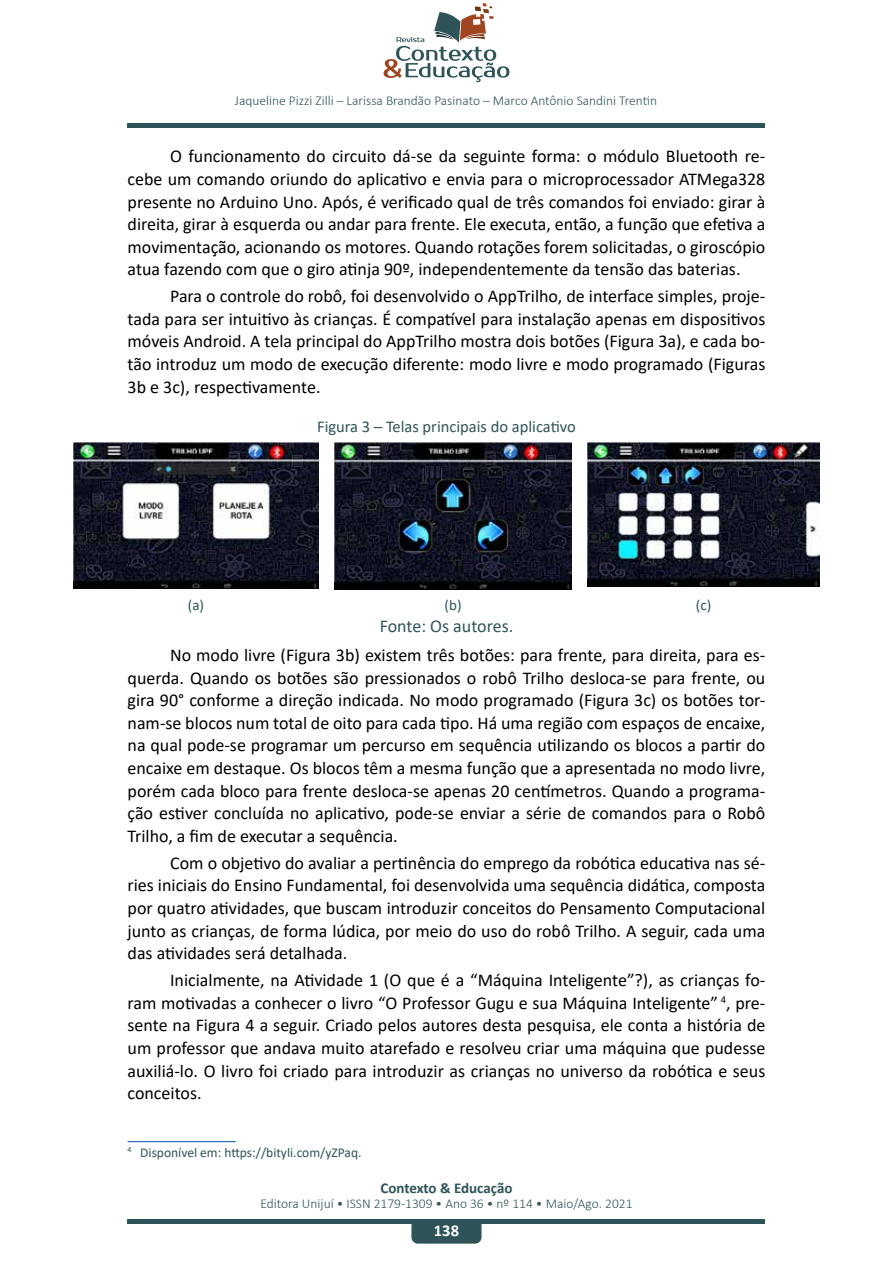
<style>
.page{position:relative;width:893px;height:1263px;background:#fff}
.page>*{position:absolute;margin:0;border:0;box-sizing:border-box;transform-origin:0 0}
.t1{font:18px/22.6px "Calibri";color:#000;text-align:justify}
.t2{font:18px "Calibri";color:#2e5459}
.t3{font:16.5px "Calibri";color:#2e5459}
.t4{font:700 16.5px "Calibri";color:#fff}
.t5{font:700 15px "Calibri";letter-spacing:-.005em;color:#2e5459}
.t6{font:15px "Calibri";color:#2e5459}
.t7{font:300 13.5px "Calibri";color:#2e5459}
.t8{font:13.5px "Calibri";color:#2e5459}
</style>
<div class="page">
<div style="left:128px;top:1219px;width:637px;height:5px;background:#2e5459"></div>
<div style="left:411px;top:1219px;width:71px;height:24px;background:#2e5459;border-radius:6px"></div>
<div style="left:128px;top:123px;width:637px;height:5px;background:#2e5459"></div>
<svg style="left:384px;top:3px;width:125px;height:79px"></svg>
<img style="left:73px;top:442px;width:246px;height:146px">
<img style="left:335px;top:442px;width:236px;height:148px">
<img style="left:588px;top:442px;width:232px;height:145px">
<hr style="left:128px;top:1141px;width:108px;height:1px;background:#004f9f">
<p class="t7" style="left:235px;top:92px;width:424px">Jaqueline Pizzi Zilli – Larissa Brandão Pasinato – Marco Antônio Sandini Trentin</p>
<p class="t1" style="left:128px;top:145px;width:639px;text-indent:43px">O funcionamento do circuito dá-se da seguinte forma: o módulo Bluetooth re&shy;cebe um comando oriundo do aplicativo e envia para o microprocessador ATMega328 presente no Arduino Uno. Após, é verificado qual de três comandos foi enviado: girar à direita, girar à esquerda ou andar para frente. Ele executa, então, a função que efetiva a movimentação, acionando os motores. Quando rotações forem solicitadas, o giroscópio atua fazendo com que o giro atinja 90º, independentemente da tensão das baterias.</p>
<p class="t1" style="left:128px;top:284px;width:639px;text-indent:43px">Para o controle do robô, foi desenvolvido o AppTrilho, de interface simples, proje&shy;tada para ser intuitivo às crianças. É compatível para instalação apenas em dispositivos móveis Android. A tela principal do AppTrilho mostra dois botões (Figura 3a), e cada bo&shy;tão introduz um modo de execução diferente: modo livre e modo programado (Figuras 3b e 3c), respectivamente.</p>
<p class="t3" style="left:317px;top:415px;width:260px">Figura 3 – Telas principais do aplicativo</p>
<p class="t6" style="left:188px;top:595px;width:18px">(a)</p>
<p class="t6" style="left:445px;top:595px;width:18px">(b)</p>
<p class="t6" style="left:696px;top:595px;width:17px">(c)</p>
<p class="t2" style="left:380px;top:613px;width:135px">Fonte: Os autores.</p>
<p class="t1" style="left:128px;top:643px;width:639px;text-indent:43px">No modo livre (Figura 3b) existem três botões: para frente, para direita, para es&shy;querda. Quando os botões são pressionados o robô Trilho desloca-se para frente, ou gira 90° conforme a direção indicada. No modo programado (Figura 3c) os botões tor&shy;nam-se blocos num total de oito para cada tipo. Há uma região com espaços de encaixe, na qual pode-se programar um percurso em sequência utilizando os blocos a partir do encaixe em destaque. Os blocos têm a mesma função que a apresentada no modo livre, porém cada bloco para frente desloca-se apenas 20 centímetros. Quando a programa&shy;ção estiver concluída no aplicativo, pode-se enviar a série de comandos para o Robô Trilho, a fim de executar a sequência.</p>
<p class="t1" style="left:128px;top:851px;width:639px;text-indent:43px">Com o objetivo do avaliar a pertinência do emprego da robótica educativa nas sé&shy;ries iniciais do Ensino Fundamental, foi desenvolvida uma sequência didática, composta por quatro atividades, que buscam introduzir conceitos do Pensamento Computacional junto as crianças, de forma lúdica, por meio do uso do robô Trilho. A seguir, cada uma das atividades será detalhada.</p>
<p class="t1" style="left:128px;top:968px;width:639px;text-indent:43px">Inicialmente, na Atividade 1 (O que é a “Máquina Inteligente”?), as crianças fo&shy;ram motivadas a conhecer o livro “O Professor Gugu e sua Máquina Inteligente” <sup>4</sup>, pre&shy;sente na Figura 4 a seguir. Criado pelos autores desta pesquisa, ele conta a história de um professor que andava muito atarefado e resolveu criar uma máquina que pudesse auxiliá-lo. O livro foi criado para introduzir as crianças no universo da robótica e seus conceitos.</p>
<p class="t8" style="left:128px;top:1143px;width:235px"><sup>4</sup> Disponível em: https://bityli.com/yZPaq.</p>
<p class="t5" style="left:380px;top:1177px;width:134px">Contexto &amp; Educação</p>
<p class="t7" style="left:260px;top:1195px;width:374px">Editora Unijuí • ISSN 2179-1309 • Ano 36 • nº 114 • Maio/Ago. 2021</p>
<p class="t4" style="left:434px;top:1219px;width:27px">138</p>
</div>
